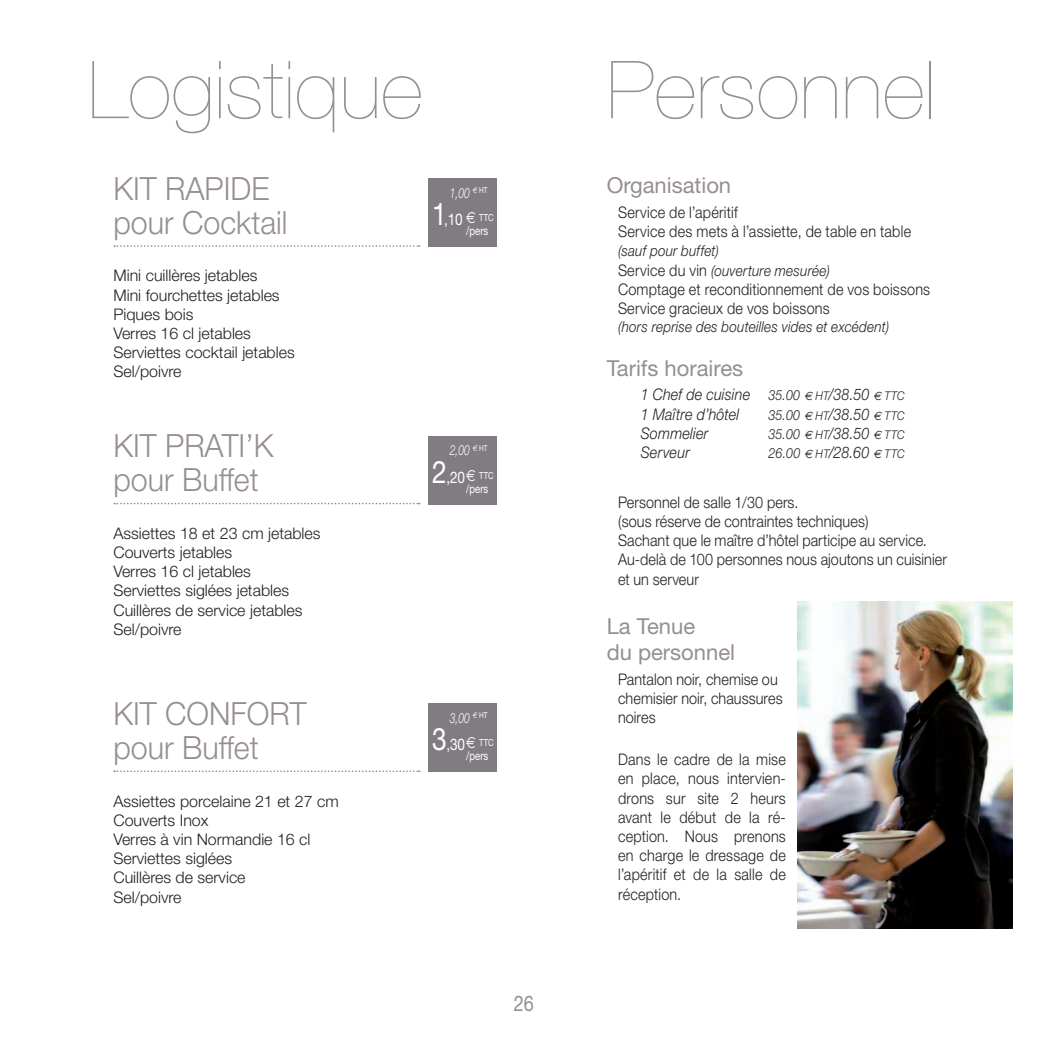
<style>
.page{position:relative;width:1049px;height:1049px;background:#fff}
.page>*{position:absolute;margin:0;border:0;box-sizing:border-box;transform-origin:0 0}
.t1{font:200 80px "Helvetica Neue";color:#968e92;scale:1.04 1}
.t2{font:300 32px/34px "Helvetica Neue";color:#968e92;scale:.95 1}
.t3{font:22px/26.4px "Helvetica Neue";color:#968e92}
.t4{font:21.6px "Helvetica Neue";color:#968e92;scale:.83 1}
.t5{font:300 16px/19.2px "Helvetica Neue";color:#231f20;scale:.9 1}
.t6{font:300 16px/19.2px "Helvetica Neue";color:#231f20}
.t7{font:italic 300 16px/19.2px "Helvetica Neue";letter-spacing:.015em;color:#231f20;scale:.9 1}
.t8{font:16px "Helvetica Neue";color:#fff;scale:.85 1}
.t9{font:italic 300 15px/19.2px "Helvetica Neue";letter-spacing:.015em;color:#231f20;scale:.9 1}
.t10{font:italic 300 14px "Helvetica Neue";color:#fff;scale:.74 1}
.t11{font:12px "Helvetica Neue";color:#fff;scale:.8 1}
.s1{font-size:31px}
.s2{font-family:"Euro Sans"}
.s3{font-style:normal;font-size:16px}
.s4{font-size:14px}
.s5{font-family:"Euro Sans";font-weight:400;font-size:12px}
.s6{font-size:12px}
</style>
<div class="page">
<svg style="left:114px;top:245px;width:306px;height:2px"></svg>
<svg style="left:114px;top:503px;width:306px;height:1px"></svg>
<svg style="left:114px;top:770px;width:306px;height:2px"></svg>
<div style="left:428px;top:179px;width:68px;height:68px;background:#817c81"></div>
<div style="left:428px;top:436px;width:68px;height:68px;background:#817c81"></div>
<div style="left:428px;top:704px;width:68px;height:68px;background:#817c81"></div>
<img style="left:797px;top:601px;width:215px;height:327px">
<h1 class="t1" style="left:88px;top:44px;width:323px">Logistique</h1>
<h1 class="t1" style="left:607px;top:44px;width:317px">Personnel</h1>
<h2 class="t2" style="left:113px;top:171px;width:185px">KIT RAPIDE pour Cocktail</h2>
<p class="t6" style="left:113px;top:266px;width:183px">Mini cuillères jetables<br>Mini fourchettes jetables<br>Piques bois<br>Verres 16 cl jetables<br>Serviettes cocktail jetables<br>Sel/poivre</p>
<h2 class="t2" style="left:113px;top:428px;width:170px">KIT PRATI’K pour Buffet</h2>
<p class="t6" style="left:113px;top:523px;width:209px">Assiettes 18 et 23 cm jetables<br>Couverts jetables<br>Verres 16 cl jetables<br>Serviettes siglées jetables<br>Cuillères de service jetables<br>Sel/poivre</p>
<h2 class="t2" style="left:113px;top:696px;width:205px">KIT CONFORT pour Buffet</h2>
<p class="t6" style="left:113px;top:791px;width:227px">Assiettes porcelaine 21 et 27 cm<br>Couverts Inox<br>Verres à vin Normandie 16 cl<br>Serviettes siglées<br>Cuillères de service<br>Sel/poivre</p>
<p class="t10" style="left:450px;top:185px;width:52px">1,00 <sup>D</sup> <sup>HT</sup></p>
<p class="t8" style="left:432px;top:210px;width:74px"><span class="s1">1</span>,10 <span class="s2">d</span> <sup>TTC</sup></p>
<p class="t11" style="left:466px;top:224px;width:29px">/pers</p>
<p class="t10" style="left:450px;top:442px;width:52px">2,00 <sup>D</sup> <sup>HT</sup></p>
<p class="t8" style="left:432px;top:467px;width:74px"><span class="s1">2</span>,20<span class="s2">d</span> <sup>TTC</sup></p>
<p class="t11" style="left:466px;top:481px;width:29px">/pers</p>
<p class="t10" style="left:450px;top:710px;width:52px">3,00 <sup>D</sup> <sup>HT</sup></p>
<p class="t8" style="left:432px;top:735px;width:74px"><span class="s1">3</span>,30<span class="s2">d</span> <sup>TTC</sup></p>
<p class="t11" style="left:466px;top:749px;width:29px">/pers</p>
<h3 class="t4" style="left:514px;top:990px;width:26px">26</h3>
<h3 class="t3" style="left:607px;top:172px;width:126px">Organisation</h3>
<p class="t5" style="left:618px;top:202px;width:327px">Service de l’apéritif<br>Service des mets à l’assiette, de table en table</p>
<p class="t9" style="left:618px;top:241px;width:237px">(sauf pour buffet)<br><span class="s3">Service du vin</span> (ouverture mesurée)</p>
<p class="t5" style="left:618px;top:279px;width:348px">Comptage et reconditionnement de vos boissons<br>Service gracieux de vos boissons</p>
<p class="t9" style="left:618px;top:317px;width:303px">(hors reprise des bouteilles vides et excédent)</p>
<h3 class="t3" style="left:607px;top:354px;width:138px">Tarifs horaires</h3>
<p class="t7" style="left:641px;top:385px;width:295px">1 Chef de cuisine <span class="s4">35.00</span> <span class="s5">E</span> <span class="s6">HT</span>/38.50 <span class="s5">E</span> <span class="s6">TTC<br></span>1 Maître d’hôtel</p>
<p class="t7" style="left:768px;top:404px;width:153px"><span class="s4">35.00</span> <span class="s5">E</span> <span class="s6">HT</span>/38.50 <span class="s5">E</span> <span class="s6">TTC</span></p>
<p class="t7" style="left:641px;top:423px;width:77px">Sommelier</p>
<p class="t7" style="left:768px;top:423px;width:153px"><span class="s4">35.00</span> <span class="s5">E</span> <span class="s6">HT</span>/38.50 <span class="s5">E</span> <span class="s6">TTC</span></p>
<p class="t7" style="left:641px;top:442px;width:56px">Serveur</p>
<p class="t7" style="left:769px;top:442px;width:153px"><span class="s4">26.00</span> <span class="s5">E</span> <span class="s6">HT</span>/28.60 <span class="s5">E</span> <span class="s6">TTC</span></p>
<p class="t5" style="left:618px;top:492px;width:367px">Personnel de salle 1/30 pers.<br>(sous réserve de contraintes techniques)<br>Sachant que le maître d’hôtel participe au service.<br>Au-delà de 100 personnes nous ajoutons un cuisinier et un serveur</p>
<h3 class="t3" style="left:607px;top:612px;width:130px">La Tenue<br>du personnel</h3>
<p class="t5" style="left:618px;top:669px;width:184px">Pantalon noir, chemise ou chemisier noir, chaussures noires</p>
<p class="t5" style="left:618px;top:749px;width:188px;text-align:justify">Dans le cadre de la mise en place, nous intervien&shy;drons sur site 2 heurs avant le début de la ré&shy;ception. Nous prenons en charge le dressage de l’apéritif et de la salle de réception.</p>
</div>
